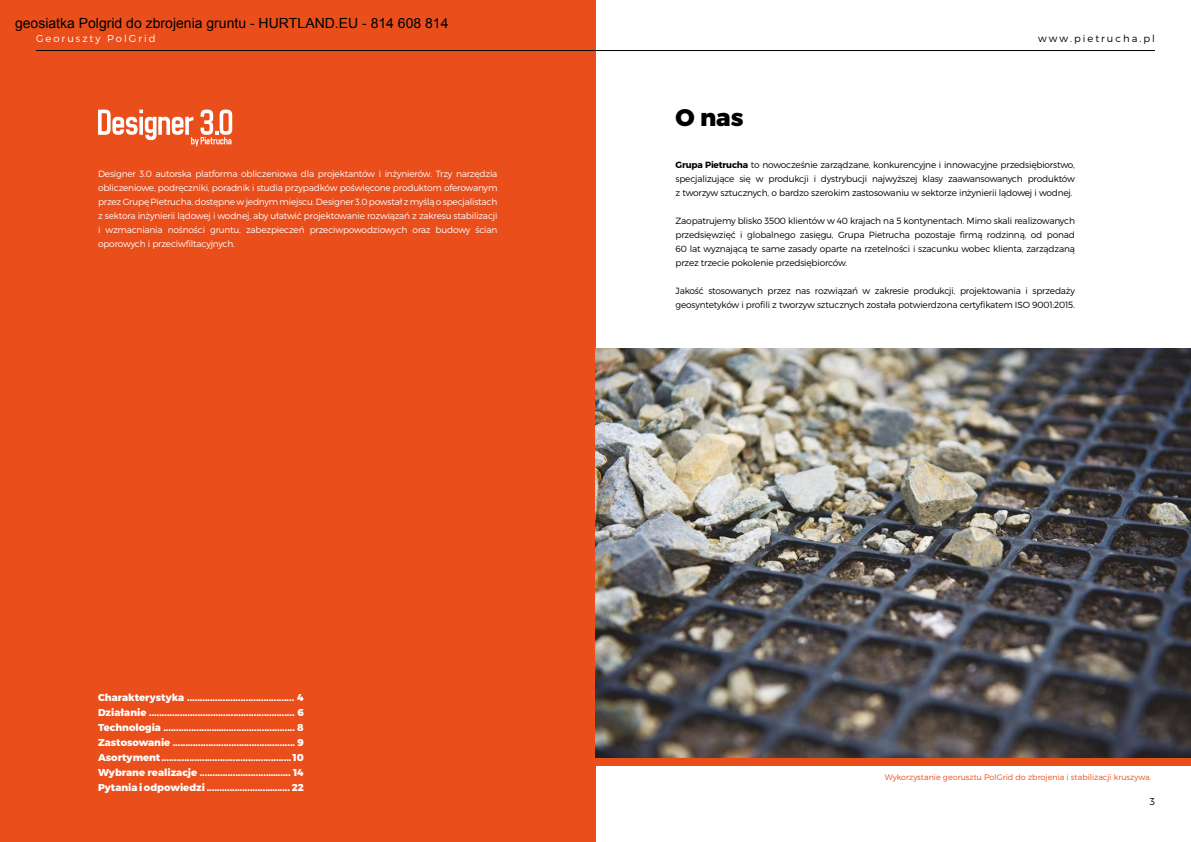
<style>
.page{position:relative;width:1191px;height:842px;background:#fff}
.page>*{position:absolute;margin:0;border:0;box-sizing:border-box;transform-origin:0 0}
.t1{font:800 24px "Montserrat";color:#000}
.t2{font:800 10px/15px "Montserrat";color:#fff;text-align:justify}
.t3{font:300 10px "Montserrat";letter-spacing:.2em;color:#000}
.t4{font:300 10px "Montserrat";letter-spacing:.2em;color:#fff}
.t5{font:300 9px/14px "Montserrat";letter-spacing:-.02em;color:#000;text-align:justify}
.t6{font:300 9px/14px "Montserrat";letter-spacing:-.02em;color:#fff;text-align:justify}
.t7{font:300 8px "Montserrat";color:#e94e1b}
.s1{font-weight:700}
</style>
<div class="page">
<hr style="left:595px;top:50px;width:560px;height:1px;background:#000">
<div style="left:0;top:0;width:595px;height:842px;background:#e94e1b"></div>
<hr style="left:36px;top:50px;width:559px;height:1px;background:#000">
<img style="left:595px;top:349px;width:596px;height:409px">
<div style="left:595px;top:758px;width:596px;height:7px;background:#e94e1b"></div>
<svg style="left:98px;top:110px;width:134px;height:36px"></svg>
<p class="t4" style="left:36px;top:33px;width:121px">Georuszty PolGrid</p>
<p class="t6" style="left:98px;top:166px;width:401px">Designer 3.0 autorska platforma obliczeniowa dla projektantów i inżynierów. Trzy narzędzia obliczeniowe, podręczniki, poradnik i studia przypadków poświęcone produktom oferowanym przez Grupę Pietrucha, dostępne w jednym miejscu. Designer 3.0 powstał z myślą o specjalistach z sektora inżynierii lądowej i wodnej, aby ułatwić projektowanie rozwiązań z zakresu stabilizacji i wzmacniania nośności gruntu, zabezpieczeń przeciwpowodziowych oraz budowy ścian oporowych i przeciwfiltacyjnych.</p>
<p class="t2" style="left:98px;top:690px;width:207px">Charakterystyka .......................................... 4<br>Działanie ......................................................... 6<br>Technologia .................................................... 8<br>Zastosowanie ................................................ 9<br>Asortyment ................................................... 10<br>Wybrane realizacje .................................... 14<br>Pytania i odpowiedzi ................................. 22</p>
<p class="t3" style="left:1038px;top:33px;width:118px">www.pietrucha.pl</p>
<h1 class="t1" style="left:675px;top:103px;width:70px">O nas</h1>
<p class="t5" style="left:675px;top:157px;width:401px"><span class="s1">Grupa Pietrucha</span> to nowocześnie zarządzane, konkurencyjne i innowacyjne przedsiębiorstwo, specjalizujące się w produkcji i dystrybucji najwyższej klasy zaawansowanych produktów z tworzyw sztucznych, o bardzo szerokim zastosowaniu w sektorze inżynierii lądowej i wodnej.</p>
<p class="t5" style="left:675px;top:213px;width:401px">Zaopatrujemy blisko 3500 klientów w 40 krajach na 5 kontynentach. Mimo skali realizowanych przedsięwzięć i globalnego zasięgu, Grupa Pietrucha pozostaje firmą rodzinną, od ponad 60 lat wyznającą te same zasady oparte na rzetelności i szacunku wobec klienta, zarządzaną przez trzecie pokolenie przedsiębiorców.</p>
<p class="t5" style="left:675px;top:283px;width:401px">Jakość stosowanych przez nas rozwiązań w zakresie produkcji, projektowania i sprzedaży geosyntetyków i profili z tworzyw sztucznych została potwierdzona certyfikatem ISO 9001:2015.</p>
<p class="t7" style="left:884px;top:772px;width:268px">Wykorzystanie georusztu PolGrid do zbrojenia i stabilizacji kruszywa.</p>
<p class="t3" style="left:1149px;top:796px;width:7px">3</p>
</div>
